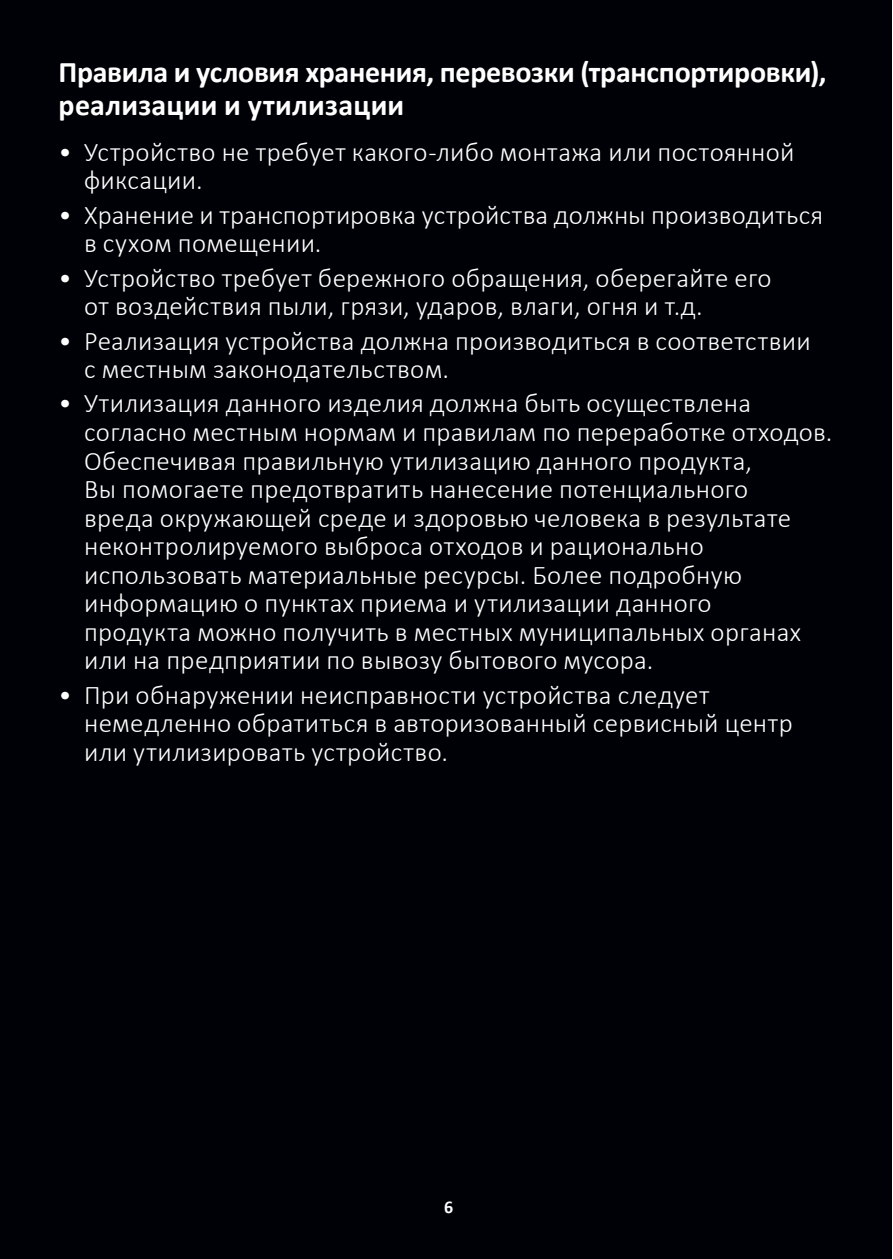
<style>
.page{position:relative;width:893px;height:1259px;background:#fff}
.page>*{position:absolute;margin:0;border:0;box-sizing:border-box;transform-origin:0 0}
.Подзаголовок{font:700 30px/33px "Calibri";letter-spacing:-.01em;color:#fff}
.t1{font:300 27px/28.5px "Calibri";letter-spacing:.015em;color:#fff}
.номерация_у_схем{font:700 18px "Calibri";color:#fff}
</style>
<div class="page">
<div style="left:0;top:0;width:891px;height:1259px;background:#000106"></div>
<hr style="left:892px;top:0;width:1px;height:1259px;background:#000106">
<p class="Подзаголовок" style="left:59px;top:55px;width:769px">Правила и условия хранения, перевозки (транспортировки), реализации и утилизации</p>
<p class="t1" style="left:84px;top:137px;width:712px;text-indent:-26px">• Устройство не требует какого-либо монтажа или постоянной фиксации.</p>
<p class="t1" style="left:84px;top:200px;width:741px;text-indent:-26px">• Хранение и транспортировка устройства должны производиться в сухом помещении.</p>
<p class="t1" style="left:84px;top:263px;width:689px;text-indent:-26px">• Устройство требует бережного обращения, оберегайте его от воздействия пыли, грязи, ударов, влаги, огня и т.д.</p>
<p class="t1" style="left:84px;top:326px;width:728px;text-indent:-26px">• Реализация устройства должна производиться в соответствии с местным законодательством.</p>
<p class="t1" style="left:84px;top:389px;width:750px;text-indent:-26px">• Утилизация данного изделия должна быть осуществлена согласно местным нормам и правилам по переработке отходов.<br>Обеспечивая правильную утилизацию данного продукта,<br>Вы помогаете предотвратить нанесение потенциального<br>вреда окружающей среде и здоровью человека в результате неконтролируемого выброса отходов и рационально использовать материальные ресурсы. Более подробную информацию о пунктах приема и утилизации данного<br>продукта можно получить в местных муниципальных органах или на предприятии по вывозу бытового мусора.</p>
<p class="t1" style="left:84px;top:680px;width:710px;text-indent:-26px">• При обнаружении неисправности устройства следует немедленно обратиться в авторизованный сервисный центр или утилизировать устройство.</p>
<p class="номерация_у_схем" style="left:444px;top:1194px;width:11px">6</p>
</div>
